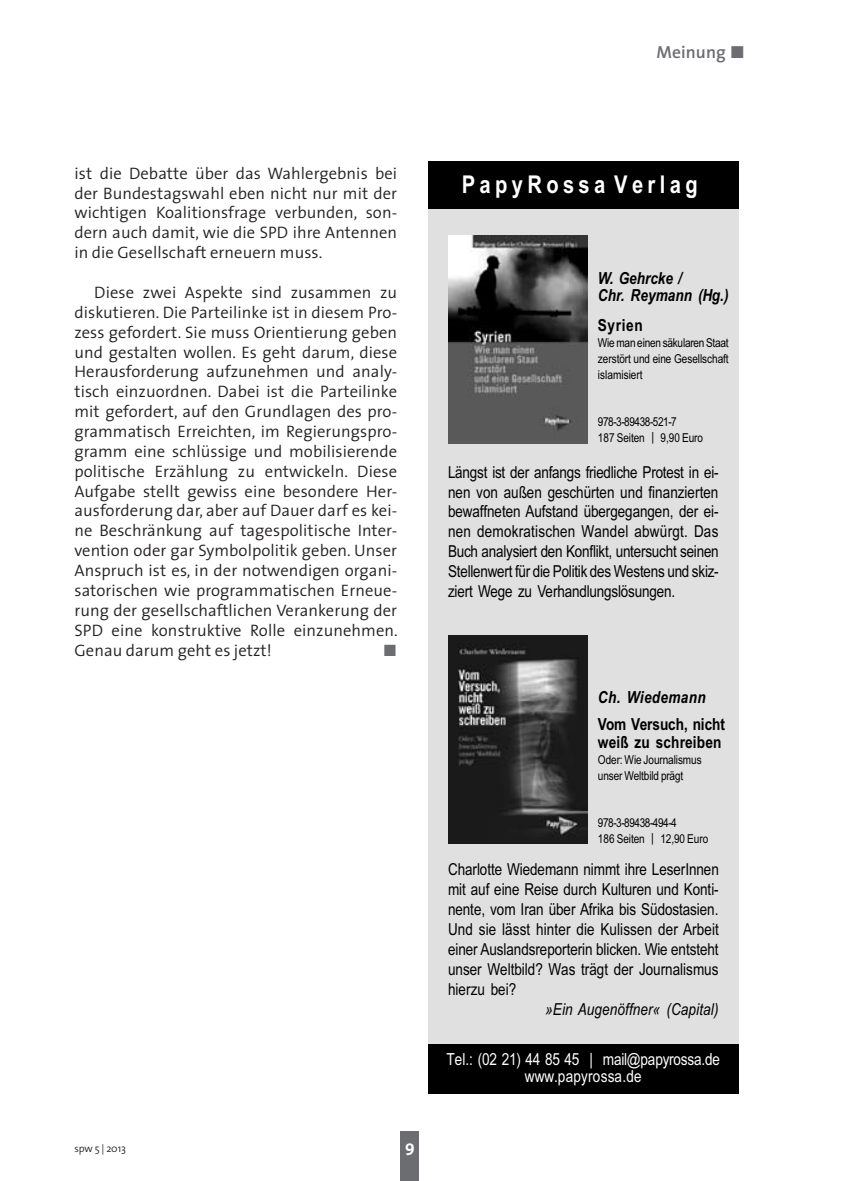
<style>
.page{position:relative;width:844px;height:1181px;background:#fff}
.page>*{position:absolute;margin:0;border:0;box-sizing:border-box;transform-origin:0 0}
.t1{font:24.5px "TT205 BO00";color:#fff}
.t2{font:600 17.5px "The Sans";letter-spacing:.005em;color:#6c6d70}
.t3{font:300 16.62px/19.9px "The Sans";letter-spacing:.005em;color:#231f20;text-align:justify}
.t4{font:16.62px/17.7px "TT2053 O00";letter-spacing:-.015em;color:#fff;text-align:center}
.t5{font:16.62px/17.5px "TT2061 O00";letter-spacing:.005em;color:#000}
.t6{font:16.62px/17.5px "TT2064 O00";letter-spacing:.01em;color:#000}
.t7{font:16.62px "The Sans Bold Expert";color:#6c6d70}
.t8{font:16.45px/19.9px "TT2056 O00";letter-spacing:-.005em;color:#000;text-align:justify}
.t9{font:16.45px "TT206 AO00";letter-spacing:.01em;color:#000}
.t10{font:12.25px/15.8px "TT2068 O00";letter-spacing:-.005em;color:#000}
.t11{font:300 10.5px "The Sans";letter-spacing:-.01em;color:#231f20}
.s1{font-family:"The Sans Bold Expert";font-weight:400}
</style>
<div class="page">
<div style="left:400px;top:1131px;width:19px;height:50px;background:#6c6d70"></div>
<div style="left:428px;top:161px;width:310px;height:933px;background:#e0e0e0"></div>
<div style="left:428px;top:1044px;width:310px;height:50px;background:#000"></div>
<img style="left:448px;top:235px;width:139px;height:209px">
<img style="left:448px;top:635px;width:139px;height:208px">
<div style="left:428px;top:161px;width:310px;height:47px;background:#000"></div>
<p class="t3" style="left:74px;top:163px;width:324px">ist die Debatte über das Wahlergebnis bei der Bundestagswahl eben nicht nur mit der wichtigen Koalitionsfrage verbunden, son&shy;dern auch damit, wie die SPD ihre Antennen in die Gesellschaft erneuern muss.</p>
<p class="t3" style="left:74px;top:282px;width:325px;text-indent:20px">Diese zwei Aspekte sind zusammen zu diskutieren. Die Parteilinke ist in diesem Pro&shy;zess gefordert. Sie muss Orientierung geben und gestalten wollen. Es geht darum, diese Herausforderung aufzunehmen und analy&shy;tisch einzuordnen. Dabei ist die Parteilinke mit gefordert, auf den Grundlagen des pro&shy;grammatisch Erreichten, im Regierungspro&shy;gramm eine schlüssige und mobilisierende politische Erzählung zu entwickeln. Diese Aufgabe stellt gewiss eine besondere Her&shy;ausforderung dar, aber auf Dauer darf es kei&shy;ne Beschränkung auf tagespolitische Inter&shy;vention oder gar Symbolpolitik geben. Unser Anspruch ist es, in der notwendigen organi&shy;satorischen wie programmatischen Erneue&shy;rung der gesellschaftlichen Verankerung der SPD eine konstruktive Rolle einzunehmen.<br>Genau darum geht es jetzt!</p>
<p class="t7" style="left:382px;top:639px;width:16px">ó</p>
<p class="t11" style="left:74px;top:1142px;width:53px">spw 5 | 2013</p>
<p class="t2" style="left:656px;top:38px;width:90px">Meinung <span class="s1">ó</span></p>
<h1 class="t1" style="left:461px;top:170px;width:237px">P a p y R o s s a V e r l a g</h1>
<p class="t5" style="left:597px;top:269px;width:132px">W. Gehrcke /<br>Chr. Reymann (Hg.)</p>
<p class="t6" style="left:597px;top:316px;width:46px">Syrien</p>
<p class="t10" style="left:597px;top:335px;width:132px;text-align:justify">Wie man einen säkularen Staat zerstört und eine Gesellschaft islamisiert</p>
<p class="t10" style="left:597px;top:414px;width:107px">978-3-89438-521-7<br>187 Seiten | 9,90 Euro</p>
<p class="t8" style="left:448px;top:462px;width:272px">Längst ist der anfangs friedliche Protest in ei&shy;nen von außen geschürten und finanzierten bewaffneten Aufstand übergegangen, der ei&shy;nen demokratischen Wandel abwürgt. Das Buch analysiert den Konflikt, untersucht seinen Stellenwert für die Politik des Westens und skiz&shy;ziert Wege zu Verhandlungslösungen.</p>
<p class="t5" style="left:597px;top:688px;width:109px">Ch. Wiedemann</p>
<p class="t6" style="left:597px;top:715px;width:128px">Vom Versuch, nicht weiß zu schreiben</p>
<p class="t10" style="left:597px;top:752px;width:105px">Oder: Wie Journalismus unser Weltbild prägt</p>
<p class="t10" style="left:597px;top:815px;width:112px">978-3-89438-494-4<br>186 Seiten | 12,90 Euro</p>
<p class="t8" style="left:448px;top:859px;width:272px">Charlotte Wiedemann nimmt ihre LeserInnen mit auf eine Reise durch Kulturen und Konti&shy;nente, vom Iran über Afrika bis Südostasien.<br>Und sie lässt hinter die Kulissen der Arbeit einer Auslandsreporterin blicken. Wie entsteht unser Weltbild? Was trägt der Journalismus hierzu bei?</p>
<p class="t9" style="left:545px;top:999px;width:175px">»Ein Augenöffner« (Capital)</p>
<p class="t4" style="left:446px;top:1050px;width:275px">Tel.: (02 21) 44 85 45 | mail@papyrossa.de www.papyrossa.de</p>
</div>
